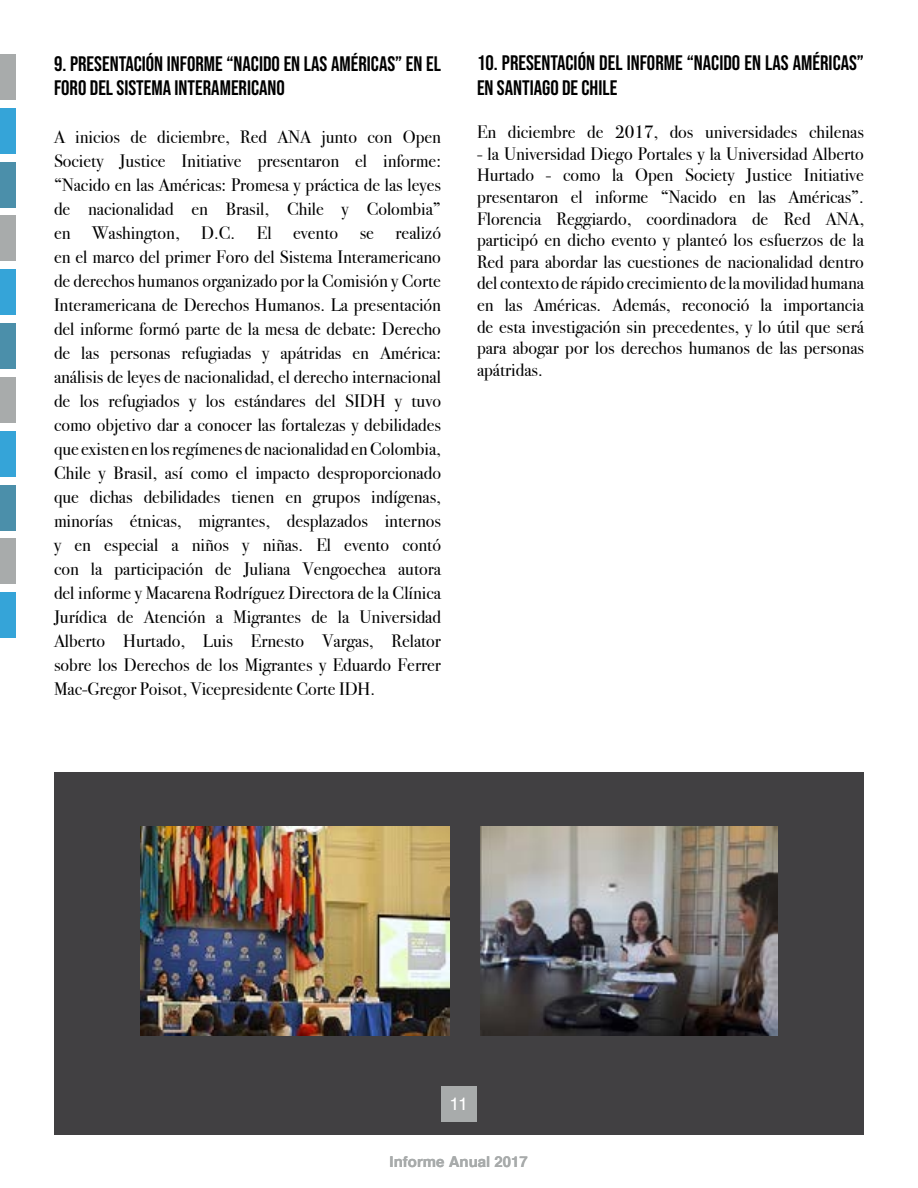
<style>
.page{position:relative;width:918px;height:1188px;background:#fff}
.page>*{position:absolute;margin:0;border:0;box-sizing:border-box;transform-origin:0 0}
.t1{font:21px/24px "Bebas Neue";color:#000}
.t2{font:18px/24px "Bodoni Svty Two ITCTT";color:#000;text-align:justify}
.t3{font:18px "Helvetica";color:#fff}
.t4{font:700 15px "Helvetica";color:#a8abab}
</style>
<div class="page">
<div style="left:54px;top:772px;width:810px;height:363px;background:#414042"></div>
<div style="left:441px;top:1086px;width:36px;height:36px;background:#a8abab"></div>
<div style="left:0;top:108px;width:15px;height:46px;background:#35a4d8"></div>
<div style="left:0;top:269px;width:15px;height:46px;background:#35a4d8"></div>
<div style="left:0;top:431px;width:15px;height:46px;background:#35a4d8"></div>
<div style="left:0;top:592px;width:15px;height:46px;background:#35a4d8"></div>
<div style="left:0;top:54px;width:15px;height:46px;background:#a8abab"></div>
<div style="left:0;top:215px;width:15px;height:46px;background:#a8abab"></div>
<div style="left:0;top:377px;width:15px;height:46px;background:#a8abab"></div>
<div style="left:0;top:538px;width:15px;height:46px;background:#a8abab"></div>
<div style="left:0;top:162px;width:15px;height:46px;background:#4b8faa"></div>
<div style="left:0;top:323px;width:15px;height:46px;background:#4b8faa"></div>
<div style="left:0;top:485px;width:15px;height:45px;background:#4b8faa"></div>
<img style="left:481px;top:827px;width:296px;height:208px">
<img style="left:141px;top:827px;width:308px;height:208px">
<p class="t1" style="left:54px;top:52px;width:389px">9. PRESENTACIÓN INFORME “NACIDO EN LAS AMÉRICAS” EN EL<br>FORO DEL SISTEMA INTERAMERICANO</p>
<p class="t2" style="left:54px;top:123px;width:389px">A inicios de diciembre, Red ANA junto con Open Society Justice Initiative presentaron el informe: “Nacido en las Américas: Promesa y práctica de las leyes de nacionalidad en Brasil, Chile y Colombia” en Washington, D.C. El evento se realizó en el marco del primer Foro del Sistema Interamericano de derechos humanos organizado por la Comisión y Corte Interamericana de Derechos Humanos. La presentación del informe formó parte de la mesa de debate: Derecho de las personas refugiadas y apátridas en América: análisis de leyes de nacionalidad, el derecho internacional de los refugiados y los estándares del SIDH y tuvo como objetivo dar a conocer las fortalezas y debilidades que existen en los regímenes de nacionalidad en Colombia, Chile y Brasil, así como el impacto desproporcionado que dichas debilidades tienen en grupos indígenas, minorías étnicas, migrantes, desplazados internos y en especial a niños y niñas. El evento contó con la participación de Juliana Vengoechea autora del informe y Macarena Rodríguez Directora de la Clínica Jurídica de Atención a Migrantes de la Universidad Alberto Hurtado, Luis Ernesto Vargas, Relator sobre los Derechos de los Migrantes y Eduardo Ferrer Mac-Gregor Poisot, Vicepresidente Corte IDH.</p>
<p class="t1" style="left:477px;top:50px;width:388px;line-height:25.2px">10. PRESENTACIÓN DEL INFORME “NACIDO EN LAS AMÉRICAS”<br>EN SANTIAGO DE CHILE</p>
<p class="t2" style="left:477px;top:118px;width:388px">En diciembre de 2017, dos universidades chilenas</p>
<p class="t2" style="left:477px;top:141px;width:389px;line-height:21.6px">- la Universidad Diego Portales y la Universidad Alberto Hurtado - como la Open Society Justice Initiative presentaron el informe “Nacido en las Américas”.<br>Florencia Reggiardo, coordinadora de Red ANA, participó en dicho evento y planteó los esfuerzos de la Red para abordar las cuestiones de nacionalidad dentro del contexto de rápido crecimiento de la movilidad humana en las Américas. Además, reconoció la importancia de esta investigación sin precedentes, y lo útil que será para abogar por los derechos humanos de las personas apátridas.</p>
<p class="t3" style="left:450px;top:1090px;width:20px">11</p>
<p class="t4" style="left:390px;top:1150px;width:140px">Informe Anual 2017</p>
</div>
